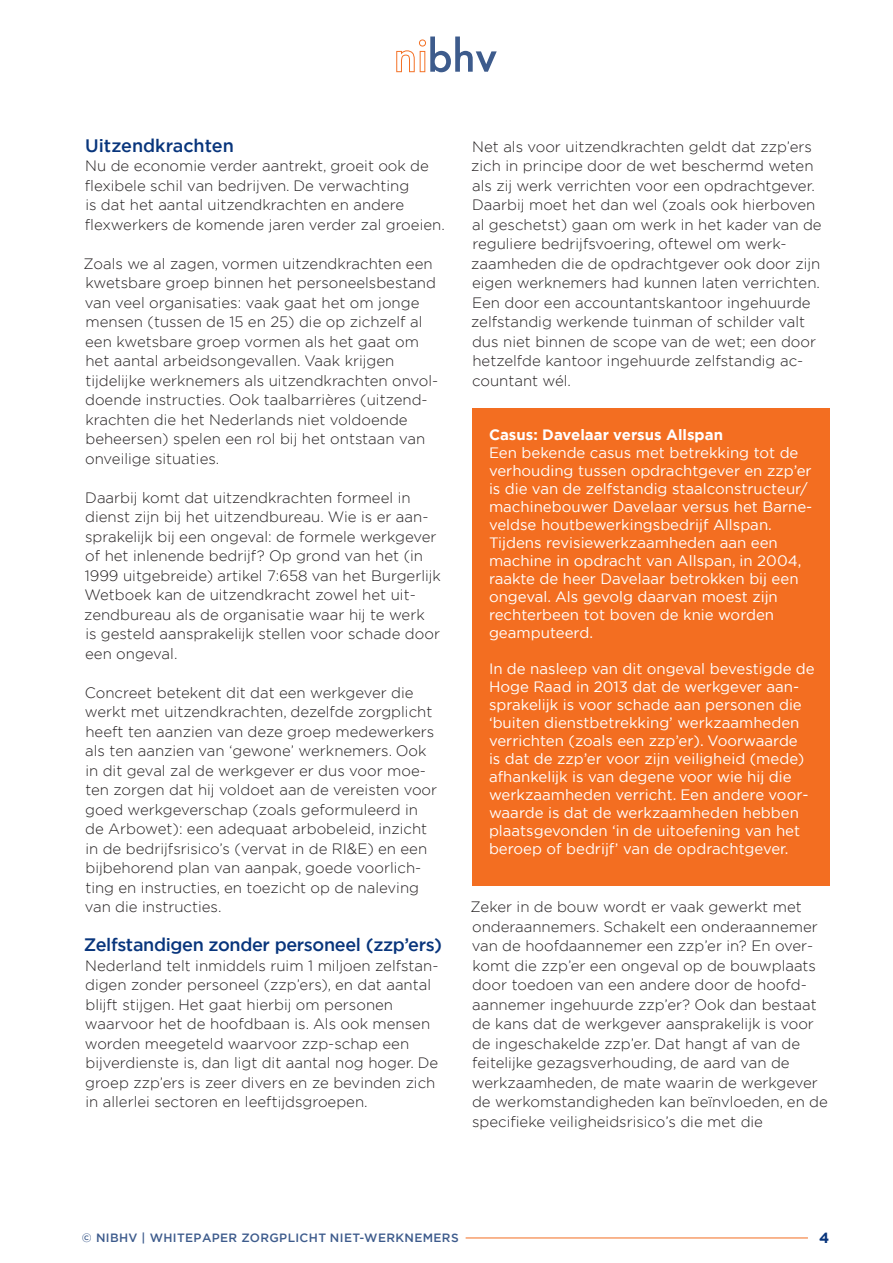
<style>
.page{position:relative;width:893px;height:1263px;background:#fff}
.page>*{position:absolute;margin:0;border:0;box-sizing:border-box;transform-origin:0 0}
.t1{font:500 18px "Gotham";letter-spacing:-.02em;color:#08357c}
.t2{font:500 18px "Gotham";color:#08357c}
.t3{font:300 15px/19.5px "Gotham";color:#231f20}
.t4{font:15px/18px "Gotham";color:#fff}
.t5{font:700 15px "Gotham";color:#fff}
.t6{font:700 14.7px "Gotham";color:#08357c}
.t7{font:500 12px "Gotham";letter-spacing:.03em;color:#3d5b8c}
</style>
<div class="page">
<svg style="left:396px;top:37px;width:101px;height:35px"></svg>
<hr style="left:466px;top:1237px;width:342px;height:1px;background:#f36e21">
<div style="left:472px;top:408px;width:357px;height:477px;background:#f36e21"></div>
<p class="t2" style="left:85px;top:133px;width:150px">Uitzendkrachten</p>
<p class="t3" style="left:85px;top:156px;width:361px">Nu de economie verder aantrekt, groeit ook de flexibele schil van bedrijven. De verwachting<br>is dat het aantal uitzendkrachten en andere flexwerkers de komende jaren verder zal groeien.</p>
<p class="t3" style="left:84px;top:253px;width:356px">Zoals we al zagen, vormen uitzendkrachten een kwetsbare groep binnen het personeelsbestand van veel organisaties: vaak gaat het om jonge mensen (tussen de 15 en 25) die op zichzelf al een kwetsbare groep vormen als het gaat om het aantal arbeidsongevallen. Vaak krijgen tijdelijke werknemers als uitzendkrachten onvol&shy;doende instructies. Ook taalbarrières (uitzend&shy;krachten die het Nederlands niet voldoende beheersen) spelen een rol bij het ontstaan van onveilige situaties.</p>
<p class="t3" style="left:84px;top:487px;width:358px">Daarbij komt dat uitzendkrachten formeel in dienst zijn bij het uitzendbureau. Wie is er aan&shy;sprakelijk bij een ongeval: de formele werkgever of het inlenende bedrijf? Op grond van het (in 1999 uitgebreide) artikel 7:658 van het Burgerlijk Wetboek kan de uitzendkracht zowel het uit&shy;zendbureau als de organisatie waar hij te werk<br>is gesteld aansprakelijk stellen voor schade door een ongeval.</p>
<p class="t3" style="left:85px;top:682px;width:354px">Concreet betekent dit dat een werkgever die werkt met uitzendkrachten, dezelfde zorgplicht heeft ten aanzien van deze groep medewerkers als ten aanzien van ‘gewone’ werknemers. Ook in dit geval zal de werkgever er dus voor moe&shy;ten zorgen dat hij voldoet aan de vereisten voor goed werkgeverschap (zoals geformuleerd in de Arbowet): een adequaat arbobeleid, inzicht in de bedrijfsrisico’s (vervat in de RI&amp;E) en een bijbehorend plan van aanpak, goede voorlich&shy;ting en instructies, en toezicht op de naleving van die instructies.</p>
<p class="t1" style="left:84px;top:933px;width:360px">Zelfstandigen zonder personeel (zzp’ers)</p>
<p class="t3" style="left:85px;top:955px;width:355px">Nederland telt inmiddels ruim 1 miljoen zelfstan&shy;digen zonder personeel (zzp’ers), en dat aantal blijft stijgen. Het gaat hierbij om personen waarvoor het de hoofdbaan is. Als ook mensen worden meegeteld waarvoor zzp-schap een bijverdienste is, dan ligt dit aantal nog hoger. De groep zzp’ers is zeer divers en ze bevinden zich in allerlei sectoren en leeftijdsgroepen.</p>
<p class="t3" style="left:471px;top:136px;width:352px">Net als voor uitzendkrachten geldt dat zzp’ers zich in principe door de wet beschermd weten als zij werk verrichten voor een opdrachtgever.<br>Daarbij moet het dan wel (zoals ook hierboven al geschetst) gaan om werk in het kader van de reguliere bedrijfsvoering, oftewel om werk&shy;zaamheden die de opdrachtgever ook door zijn eigen werknemers had kunnen laten verrichten.<br>Een door een accountantskantoor ingehuurde zelfstandig werkende tuinman of schilder valt dus niet binnen de scope van de wet; een door hetzelfde kantoor ingehuurde zelfstandig ac&shy;countant wél.</p>
<p class="t5" style="left:489px;top:425px;width:235px">Casus: Davelaar versus Allspan</p>
<p class="t4" style="left:489px;top:443px;width:325px">Een bekende casus met betrekking tot de verhouding tussen opdrachtgever en zzp’er is die van de zelfstandig staalconstructeur/ machinebouwer Davelaar versus het Barne&shy;veldse houtbewerkingsbedrijf Allspan.<br>Tijdens revisiewerkzaamheden aan een machine in opdracht van Allspan, in 2004, raakte de heer Davelaar betrokken bij een ongeval. Als gevolg daarvan moest zijn rechterbeen tot boven de knie worden geamputeerd.</p>
<p class="t4" style="left:489px;top:659px;width:327px">In de nasleep van dit ongeval bevestigde de Hoge Raad in 2013 dat de werkgever aan&shy;sprakelijk is voor schade aan personen die ‘buiten dienstbetrekking’ werkzaamheden verrichten (zoals een zzp’er). Voorwaarde<br>is dat de zzp’er voor zijn veiligheid (mede) afhankelijk is van degene voor wie hij die werkzaamheden verricht. Een andere voor&shy;waarde is dat de werkzaamheden hebben plaatsgevonden ‘in de uitoefening van het beroep of bedrijf’ van de opdrachtgever.</p>
<p class="t3" style="left:471px;top:897px;width:359px">Zeker in de bouw wordt er vaak gewerkt met onderaannemers. Schakelt een onderaannemer van de hoofdaannemer een zzp’er in? En over&shy;komt die zzp’er een ongeval op de bouwplaats door toedoen van een andere door de hoofd&shy;aannemer ingehuurde zzp’er? Ook dan bestaat de kans dat de werkgever aansprakelijk is voor de ingeschakelde zzp’er. Dat hangt af van de feitelijke gezagsverhouding, de aard van de werkzaamheden, de mate waarin de werkgever de werkomstandigheden kan beïnvloeden, en de specifieke veiligheidsrisico’s die met die</p>
<p class="t7" style="left:82px;top:1229px;width:378px">© NIBHV | WHITEPAPER ZORGPLICHT NIET-WERKNEMERS</p>
<p class="t6" style="left:819px;top:1228px;width:12px">4</p>
</div>
